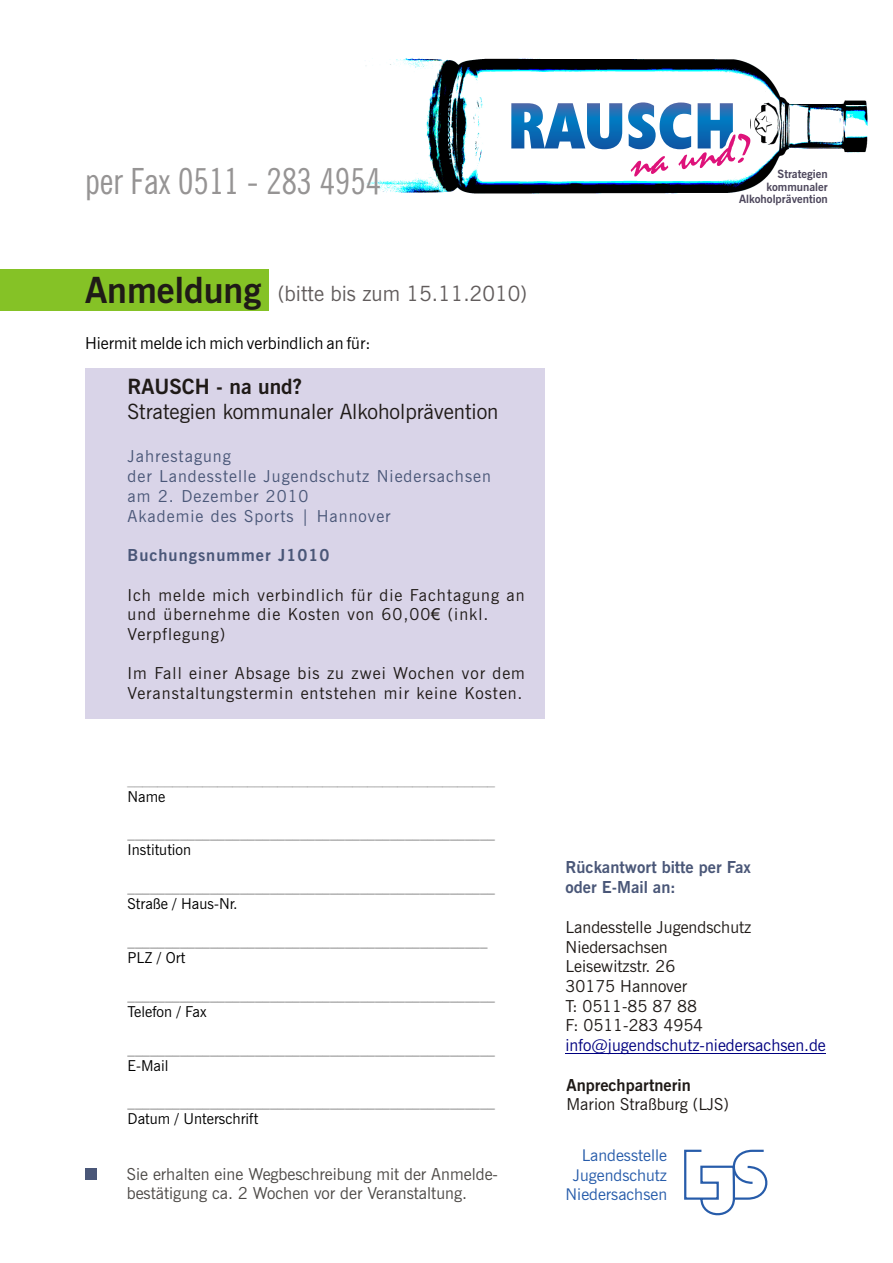
<style>
.page{position:relative;width:893px;height:1263px;background:#fff}
.page>*{position:absolute;margin:0;border:0;box-sizing:border-box;transform-origin:0 0}
.t1{font:condensed 36px "News Gothic BT";color:#969494}
.t2{font:700 36px "News Gothic BT";color:#1f1a17}
.t3{font:21px "News Gothic BT";color:#1f1a17}
.t4{font:21px "News Gothic BT";color:#615c5c}
.t5{font:700 21px "News Gothic BT";color:#1f1a17}
.t6{font:16.5px/19.8px "News Gothic BT";letter-spacing:.06em;color:#1f1a17}
.t7{font:16.5px/19.8px "News Gothic BT";color:#1f1a17}
.t8{font:16.5px/19.8px "News Gothic BT";letter-spacing:.06em;color:#4a5778}
.t9{font:16.5px/19.8px "News Gothic BT";color:#4d4a47}
.t10{font:16.5px "News Gothic BT";color:#000}
.t11{font:700 16.5px/19.8px "News Gothic BT";color:#4a5778}
.t12{font:16.5px "News Gothic BT";color:#000080}
.t13{font:700 16.5px "News Gothic BT";letter-spacing:.06em;color:#4a5778}
.t14{font:700 16.5px "News Gothic BT";color:#1f1a17}
.t15{font:16.05px/19.2px "News Gothic BT";color:#275caa;text-align:right}
.t16{font:15px "News Gothic BT";color:#828282}
.t17{font:15px "News Gothic BT";color:#000}
.t18{font:15px "Times New Roman";color:#828282}
.t19{font:700 11.4px/12.3px "News Gothic BT";color:#4d475c;text-align:right}
.s1{font-family:"Arial"}
</style>
<div class="page">
<div style="left:85px;top:368px;width:459px;height:350px;background:#d9d4e8"></div>
<div style="left:85px;top:1168px;width:12px;height:12px;background:#4a5778"></div>
<div style="left:0;top:270px;width:269px;height:41px;background:#85c226"></div>
<img style="left:362px;top:58px;width:506px;height:136px">
<svg style="left:510px;top:100px;width:224px;height:50px"></svg>
<svg style="left:622px;top:110px;width:136px;height:84px"></svg>
<hr style="left:566px;top:1053px;width:260px;height:1px;background:#000080">
<svg style="left:684px;top:1149px;width:84px;height:67px"></svg>
<h1 class="t1" style="left:85px;top:167px;width:298px">per Fax 0511 - 283 4954</h1>
<h1 class="t2" style="left:85px;top:275px;width:178px">Anmeldung</h1>
<p class="t10" style="left:85px;top:336px;width:287px">Hiermit melde ich mich verbindlich an für:</p>
<h2 class="t4" style="left:278px;top:285px;width:251px">(bitte bis zum 15.11.2010)</h2>
<h2 class="t5" style="left:128px;top:378px;width:176px">RAUSCH - na und?</h2>
<h2 class="t3" style="left:128px;top:403px;width:372px">Strategien kommunaler Alkoholprävention</h2>
<p class="t8" style="left:128px;top:448px;width:365px">Jahrestagung<br>der Landesstelle Jugendschutz Niedersachsen am 2. Dezember 2010<br>Akademie des Sports | Hannover</p>
<p class="t13" style="left:128px;top:548px;width:203px">Buchungsnummer J1010</p>
<p class="t6" style="left:128px;top:586px;width:399px">Ich melde mich verbindlich für die Fachtagung an und übernehme die Kosten von 60,00<span class="s1">€</span> (inkl.<br>Verpflegung)</p>
<p class="t6" style="left:128px;top:665px;width:399px">Im Fall einer Absage bis zu zwei Wochen vor dem<br>Veranstaltungstermin entstehen mir keine Kosten.</p>
<p class="t18" style="left:128px;top:773px;width:369px">_________________________________________________</p>
<p class="t17" style="left:128px;top:790px;width:39px">Name</p>
<p class="t16" style="left:128px;top:826px;width:369px">_________________________________________________</p>
<p class="t17" style="left:128px;top:844px;width:65px">Institution</p>
<p class="t16" style="left:128px;top:880px;width:369px">_________________________________________________</p>
<p class="t17" style="left:128px;top:898px;width:112px">Straße / Haus-Nr.</p>
<p class="t16" style="left:128px;top:934px;width:361px">________________________________________________</p>
<p class="t17" style="left:128px;top:951px;width:59px">PLZ / Ort</p>
<p class="t16" style="left:128px;top:987px;width:369px">_________________________________________________</p>
<p class="t17" style="left:128px;top:1005px;width:81px">Telefon / Fax</p>
<p class="t16" style="left:128px;top:1041px;width:369px">_________________________________________________</p>
<p class="t17" style="left:128px;top:1059px;width:43px">E-Mail</p>
<p class="t16" style="left:128px;top:1095px;width:369px">_________________________________________________</p>
<p class="t17" style="left:128px;top:1113px;width:132px">Datum / Unterschrift</p>
<p class="t9" style="left:127px;top:1165px;width:373px">Sie erhalten eine Wegbeschreibung mit der Anmelde&shy;bestätigung ca. 2 Wochen vor der Veranstaltung.</p>
<p class="t19" style="left:739px;top:169px;width:90px">Strategien kommunaler<br>Alkoholprävention</p>
<p class="t11" style="left:566px;top:859px;width:187px">Rückantwort bitte per Fax oder E-Mail an:</p>
<p class="t7" style="left:566px;top:918px;width:187px">Landesstelle Jugendschutz<br>Niedersachsen<br>Leisewitzstr. 26<br>30175 Hannover<br>T: 0511-85 87 88<br>F: 0511-283 4954</p>
<p class="t12" style="left:566px;top:1038px;width:262px">info@jugendschutz-niedersachsen.de</p>
<p class="t14" style="left:566px;top:1078px;width:126px">Anprechpartnerin</p>
<p class="t7" style="left:566px;top:1096px;width:164px">Marion Straßburg (LJS)</p>
<p class="t15" style="left:566px;top:1147px;width:103px">Landesstelle<br>Jugendschutz<br>Niedersachsen</p>
</div>
